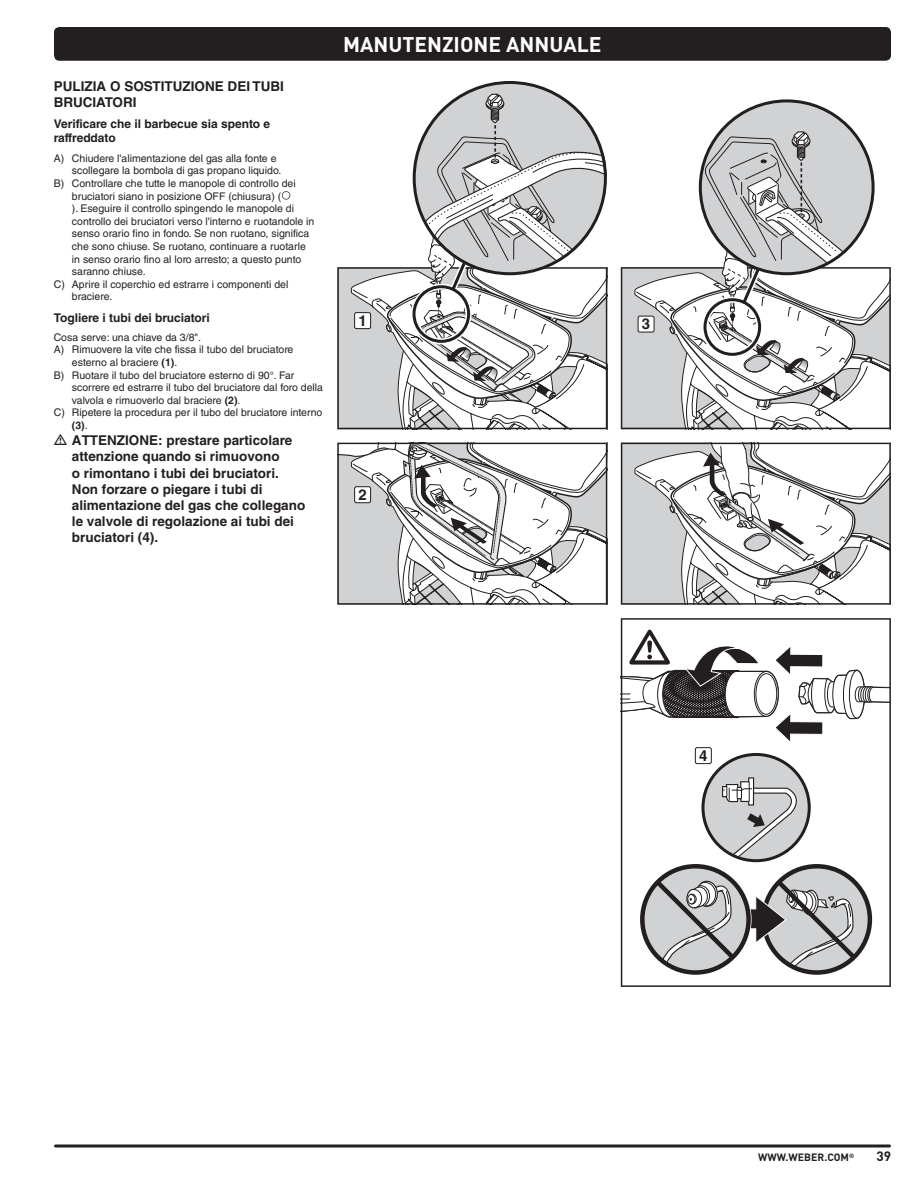
<style>
.page{position:relative;width:918px;height:1188px;background:#fff}
.page>*{position:absolute;margin:0;border:0;box-sizing:border-box;transform-origin:0 0}
.t1{font:700 21px "DIN Pro";color:#fff}
.t2{font:700 15px "Helvetica LT Std";color:#231f20}
.t3{font:700 13.5px/16.2px "Helvetica LT Std";color:#231f20}
.t4{font:700 13.5px "DIN Pro";color:#231f20}
.t5{font:700 12px/14.4px "Helvetica LT Std";color:#231f20}
.t6{font:10.5px "Helvetica LT Std";color:#231f20}
.t7{font:700 10.5px "DIN Pro";color:#231f20}
.t8{font:700 10.5px "Helvetica LT Std";color:#231f20}
.s1{font-weight:700}
.s2{font-weight:400}
</style>
<div class="page">
<div style="left:54px;top:27px;width:837px;height:34px;background:#231f20;border-radius:5px"></div>
<svg style="left:56px;top:1144px;width:834px;height:4px;background:#595657"></svg>
<svg style="left:282px;top:191px;width:8px;height:9px"></svg>
<svg style="left:337px;top:267px;width:14px;height:162px;background:#bbbcbd"></svg>
<svg style="left:351px;top:93px;width:256px;height:336px"></svg>
<svg style="left:337px;top:443px;width:270px;height:162px"></svg>
<svg style="left:621px;top:267px;width:13px;height:162px;background:#bcbdbf"></svg>
<svg style="left:621px;top:443px;width:270px;height:162px"></svg>
<svg style="left:621px;top:618px;width:270px;height:369px"></svg>
<svg style="left:621px;top:630px;width:270px;height:121px"></svg>
<div style="left:695px;top:748px;width:16px;height:16px;background:#fff;border-radius:2px"></div>
<div style="left:695px;top:747px;width:17px;height:17px;border:1px solid #231f20;border-radius:2px"></div>
<div style="left:700px;top:101px;width:173px;height:173px;background:#d1d2d4;border-radius:50%"></div>
<svg style="left:634px;top:131px;width:257px;height:298px"></svg>
<div style="left:355px;top:313px;width:16px;height:16px;background:#fff;border-radius:2px"></div>
<div style="left:354px;top:312px;width:17px;height:17px;border:1px solid #231f20;border-radius:2px"></div>
<div style="left:355px;top:487px;width:16px;height:16px;background:#fff;border-radius:2px"></div>
<div style="left:354px;top:486px;width:17px;height:17px;border:1px solid #231f20;border-radius:2px"></div>
<div style="left:638px;top:316px;width:16px;height:16px;background:#fff;border-radius:2px"></div>
<div style="left:638px;top:316px;width:16px;height:16px;border:1px solid #231f20;border-radius:2px"></div>
<div style="left:703px;top:754px;width:106px;height:107px;background:#d1d2d4;border-radius:50%"></div>
<svg style="left:721px;top:777px;width:81px;height:84px"></svg>
<div style="left:701px;top:753px;width:110px;height:109px;border:3px solid #231f20;border-radius:50%"></div>
<svg style="left:764px;top:866px;width:106px;height:107px"></svg>
<div style="left:761px;top:864px;width:111px;height:111px;border:4px solid #231f20;border-radius:50%"></div>
<svg style="left:642px;top:866px;width:107px;height:107px"></svg>
<svg style="left:651px;top:876px;width:209px;height:97px"></svg>
<div style="left:640px;top:864px;width:111px;height:111px;border:4px solid #231f20;border-radius:50%"></div>
<p class="t3" style="left:54px;top:78px;width:232px">PULIZIA O SOSTITUZIONE DEI TUBI<br>BRUCIATORI</p>
<p class="t5" style="left:54px;top:116px;width:218px">Verificare che il barbecue sia spento e raffreddato</p>
<p class="t6" style="left:54px;top:152px;width:224px">A) Chiudere l'alimentazione del gas alla fonte e</p>
<p class="t6" style="left:72px;top:165px;width:211px">scollegare la bombola di gas propano liquido.</p>
<p class="t6" style="left:54px;top:177px;width:243px">B) Controllare che tutte le manopole di controllo dei</p>
<p class="t6" style="left:72px;top:190px;width:211px">bruciatori siano in posizione OFF (chiusura) (</p>
<p class="t6" style="left:72px;top:202px;width:224px">). Eseguire il controllo spingendo le manopole di</p>
<p class="t6" style="left:72px;top:215px;width:244px">controllo dei bruciatori verso l'interno e ruotandole in</p>
<p class="t6" style="left:72px;top:228px;width:239px">senso orario fino in fondo. Se non ruotano, significa</p>
<p class="t6" style="left:72px;top:240px;width:235px">che sono chiuse. Se ruotano, continuare a ruotarle</p>
<p class="t6" style="left:72px;top:253px;width:231px">in senso orario fino al loro arresto; a questo punto</p>
<p class="t6" style="left:72px;top:265px;width:75px">saranno chiuse.</p>
<p class="t6" style="left:54px;top:278px;width:236px">C) Aprire il coperchio ed estrarre i componenti del</p>
<p class="t6" style="left:72px;top:291px;width:42px">braciere.</p>
<p class="t5" style="left:54px;top:310px;width:157px">Togliere i tubi dei bruciatori</p>
<p class="t6" style="left:54px;top:331px;width:149px">Cosa serve: una chiave da 3/8".</p>
<p class="t6" style="left:54px;top:344px;width:241px">A) Rimuovere la vite che fissa il tubo del bruciatore</p>
<p class="t6" style="left:72px;top:356px;width:107px">esterno al braciere <span class="s1">(1)</span>.</p>
<p class="t6" style="left:54px;top:369px;width:242px">B) Ruotare il tubo del bruciatore esterno di 90°. Far</p>
<p class="t6" style="left:72px;top:382px;width:253px">scorrere ed estrarre il tubo del bruciatore dal foro della</p>
<p class="t6" style="left:72px;top:394px;width:170px">valvola e rimuoverlo dal braciere <span class="s1">(2)</span>.</p>
<p class="t6" style="left:54px;top:407px;width:270px">C) Ripetere la procedura per il tubo del bruciatore interno</p>
<p class="t8" style="left:72px;top:419px;width:17px">(3)<span class="s2">.</span></p>
<p class="t3" style="left:72px;top:432px;width:235px">ATTENZIONE: prestare particolare attenzione quando si rimuovono<br>o rimontano i tubi dei bruciatori.<br>Non forzare o piegare i tubi di alimentazione del gas che collegano le valvole di regolazione ai tubi dei bruciatori (4).</p>
<h1 class="t1" style="left:343px;top:27px;width:260px">MANUTENZIONE ANNUALE</h1>
<h2 class="t2" style="left:358px;top:312px;width:10px">1</h2>
<h2 class="t2" style="left:358px;top:486px;width:10px">2</h2>
<h2 class="t2" style="left:642px;top:315px;width:10px">3</h2>
<h2 class="t2" style="left:699px;top:747px;width:10px">4</h2>
<p class="t7" style="left:758px;top:1148px;width:98px">WWW.WEBER.COM<sup>®</sup></p>
<p class="t4" style="left:876px;top:1145px;width:16px">39</p>
</div>
